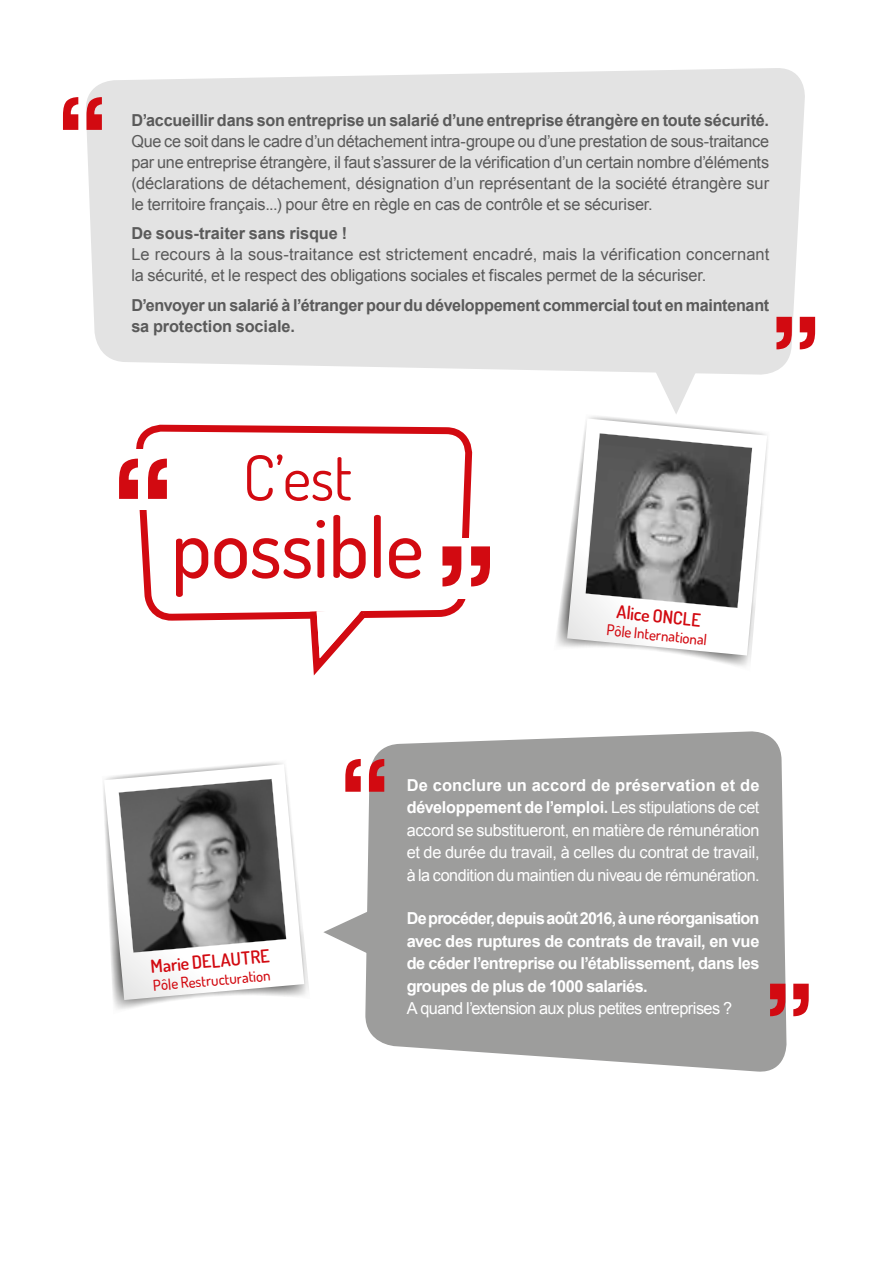
<style>
.page{position:relative;width:893px;height:1263px;background:#fff}
.page>*{position:absolute;margin:0;border:0;box-sizing:border-box;transform-origin:0 0}
.t1{font:500 82.95px "Dosis";letter-spacing:-.01em;color:#d20a11}
.t2{font:62.25px "Dosis";color:#d20a11}
.t3{font:600 18px "Dosis";color:#d20a11}
.t4{font:16.5px/21px "Arial";letter-spacing:-.01em;color:#5a5a5a;text-align:justify}
.t5{font:16.5px/22.5px "Arial";letter-spacing:-.03em;color:#fff;text-align:justify}
.t6{font:700 16.5px/21px "Arial";letter-spacing:-.015em;color:#5a5a5a}
.t7{font:700 16.5px/22.5px "Arial";letter-spacing:-.03em;color:#fff;text-align:justify}
.t8{font:500 15px "Dosis";color:#d20a11}
.s1{font-weight:700}
</style>
<div class="page">
<svg style="left:365px;top:731px;width:422px;height:341px;fill:#9d9d9c"></svg>
<svg style="left:323px;top:911px;width:45px;height:43px"></svg>
<svg style="left:345px;top:759px;width:39px;height:33px"></svg>
<svg style="left:770px;top:984px;width:39px;height:32px"></svg>
<div style="left:87px;top:68px;width:719px;height:307px;background:#e3e3e3"></div>
<svg style="left:655px;top:370px;width:42px;height:44px"></svg>
<svg style="left:63px;top:97px;width:39px;height:33px"></svg>
<svg style="left:776px;top:317px;width:39px;height:32px"></svg>
<svg style="left:136px;top:424px;width:337px;height:196px"></svg>
<svg style="left:306px;top:604px;width:67px;height:72px"></svg>
<div style="left:128px;top:449px;width:30px;height:61px;background:#fff"></div>
<div style="left:454px;top:538px;width:30px;height:60px;background:#fff"></div>
<svg style="left:119px;top:459px;width:48px;height:40px"></svg>
<svg style="left:442px;top:546px;width:48px;height:40px"></svg>
<img style="left:556px;top:416px;width:212px;height:250px">
<svg style="left:567px;top:418px;width:200px;height:237px"></svg>
<svg style="left:584px;top:433px;width:168px;height:175px"></svg>
<img style="left:103px;top:762px;width:206px;height:247px">
<svg style="left:104px;top:764px;width:200px;height:236px"></svg>
<svg style="left:119px;top:779px;width:167px;height:174px"></svg>
<p class="t6" style="left:131px;top:110px;width:639px">D’accueillir dans son entreprise un salarié d’une entreprise étrangère en toute sécurité.</p>
<p class="t4" style="left:131px;top:130px;width:639px">Que ce soit dans le cadre d’un détachement intra-groupe ou d’une prestation de sous-traitance par une entreprise étrangère, il faut s’assurer de la vérification d’un certain nombre d’éléments (déclarations de détachement, désignation d’un représentant de la société étrangère sur le territoire français...) pour être en règle en cas de contrôle et se sécuriser.</p>
<p class="t6" style="left:131px;top:223px;width:217px">De sous-traiter sans risque !</p>
<p class="t4" style="left:131px;top:244px;width:639px">Le recours à la sous-traitance est strictement encadré, mais la vérification concernant la sécurité, et le respect des obligations sociales et fiscales permet de la sécuriser.</p>
<p class="t6" style="left:131px;top:295px;width:639px">D’envoyer un salarié à l’étranger pour du développement commercial tout en maintenant sa protection sociale.</p>
<h2 class="t2" style="left:243px;top:437px;width:111px">C’est</h2>
<h1 class="t1" style="left:171px;top:493px;width:254px">possible</h1>
<p class="t3" style="left:618px;top:600px;width:86px;rotate:5deg">Alice ONCLE</p>
<p class="t8" style="left:608px;top:620px;width:102px;rotate:6deg">Pôle International</p>
<p class="t3" style="left:150px;top:955px;width:121px;rotate:-5deg">Marie DELAUTRE</p>
<p class="t8" style="left:152px;top:975px;width:119px;rotate:-5deg">Pôle Restructuration</p>
<p class="t5" style="left:407px;top:774px;width:354px"><span class="s1">De conclure un accord de préservation et de développement de l’emploi.</span> Les stipulations de cet accord se substitueront, en matière de rémunération et de durée du travail, à celles du contrat de travail, à la condition du maintien du niveau de rémunération.</p>
<p class="t7" style="left:407px;top:908px;width:354px">De procéder, depuis août 2016, à une réorganisation avec des ruptures de contrats de travail, en vue de céder l’entreprise ou l’établissement, dans les groupes de plus de 1000 salariés.</p>
<p class="t5" style="left:407px;top:997px;width:327px">A quand l’extension aux plus petites entreprises ?</p>
</div>
